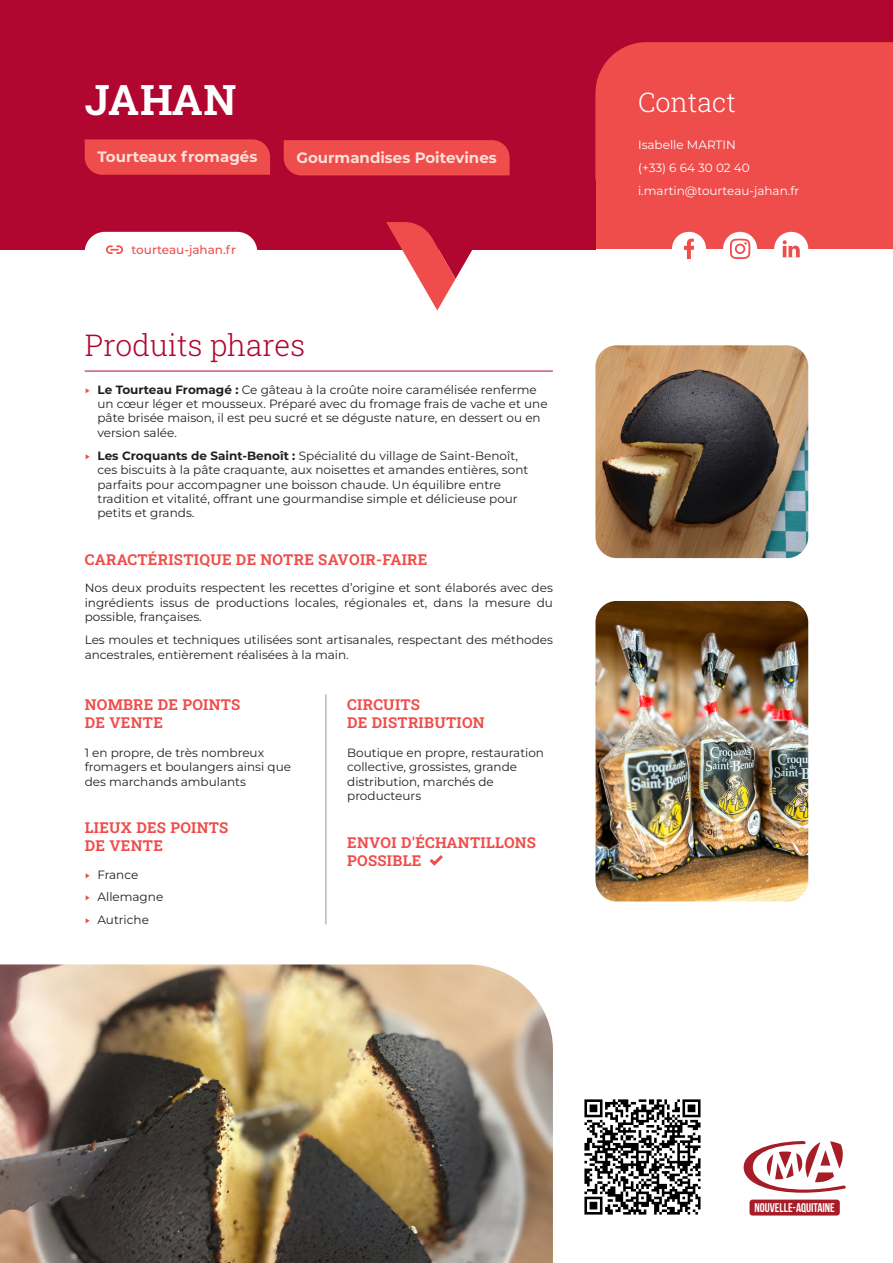
<style>
.page{position:relative;width:893px;height:1263px;background:#fff}
.page>*{position:absolute;margin:0;border:0;box-sizing:border-box;transform-origin:0 0}
.Titre_fiche{font:42px "Roboto Slab";letter-spacing:-.005em;color:#fff}
.Titre_1{font:30px "Roboto Slab";color:#b00630}
.Titre_contact{font:27px "Roboto Slab";color:#fff}
.Titre_2{font:15px/18px "Roboto Slab";letter-spacing:.02em;color:#ef4d4b}
.Texte_produit{font:700 15px "Montserrat";color:#fde1d8}
.t1{font:700 12.6px "Bebas Neue";color:#fff}
.Texte_courant{font:100 12px/14.4px "Montserrat";color:#231f20}
.Texte_courant_ferré_à_gauche{font:100 12px/14.4px "Montserrat";color:#231f20}
.Texte_courant_ferré_à_gauche-2{font:100 12px "Montserrat";color:#fff}
.lien_site_web{font:500 12px "Montserrat";color:#ef4d4b}
.s1{font-weight:500;color:#ef4d4b}
.s2{font-weight:700}
</style>
<div class="page">
<div style="left:0;top:0;width:892px;height:344px;background:#b00630"></div>
<div style="left:595px;top:42px;width:297px;height:207px;background:#ef4d4b"></div>
<div style="left:0;top:249px;width:892px;height:1013px;background:#fff"></div>
<svg style="left:386px;top:222px;width:102px;height:88px"></svg>
<svg style="left:85px;top:139px;width:185px;height:36px;background:#ec4a49"></svg>
<div style="left:671px;top:232px;width:34px;height:34px;background:#fff;border-radius:50%"></div>
<svg style="left:683px;top:238px;width:10px;height:21px"></svg>
<div style="left:722px;top:232px;width:34px;height:34px;background:#fff;border-radius:50%"></div>
<svg style="left:730px;top:238px;width:20px;height:21px"></svg>
<div style="left:773px;top:232px;width:34px;height:34px;background:#fff;border-radius:50%"></div>
<svg style="left:782px;top:240px;width:17px;height:17px"></svg>
<div style="left:85px;top:232px;width:172px;height:40px;background:#fff;border-radius:20px"></div>
<svg style="left:106px;top:245px;width:17px;height:9px"></svg>
<div style="left:283px;top:140px;width:226px;height:35px;background:#ef4d4b"></div>
<img style="left:595px;top:345px;width:212px;height:213px">
<img style="left:595px;top:601px;width:212px;height:300px">
<hr style="left:85px;top:370px;width:467px;height:1px;background:#b00630">
<hr style="left:325px;top:694px;width:1px;height:51px;background:#939598">
<hr style="left:325px;top:745px;width:1px;height:179px;background:#939598">
<svg style="left:429px;top:855px;width:14px;height:11px"></svg>
<div style="left:749px;top:1199px;width:90px;height:16px;background:#a71d27;border-radius:3px"></div>
<svg style="left:743px;top:1141px;width:102px;height:51px"></svg>
<img style="left:0;top:964px;width:552px;height:298px">
<img style="left:584px;top:1099px;width:117px;height:116px">
<img style="left:0;top:1090px;width:329px;height:173px">
<p class="Titre_fiche" style="left:85px;top:71px;width:153px">JAHAN</p>
<p class="Texte_produit" style="left:97px;top:146px;width:161px">Tourteaux fromagés</p>
<p class="lien_site_web" style="left:131px;top:241px;width:106px">tourteau-jahan.fr</p>
<p class="Texte_produit" style="left:296px;top:147px;width:202px">Gourmandises Poitevines</p>
<p class="Titre_1" style="left:85px;top:325px;width:222px">Produits phares</p>
<p class="Texte_courant" style="left:97px;top:382px;width:451px;text-indent:-13px"><span class="s1">▶</span> <span class="s2">Le Tourteau Fromagé :</span> Ce gâteau à la croûte noire caramélisée renferme un cœur léger et mousseux. Préparé avec du fromage frais de vache et une pâte brisée maison, il est peu sucré et se déguste nature, en dessert ou en version salée.</p>
<p class="Texte_courant" style="left:97px;top:448px;width:432px;text-indent:-13px"><span class="s1">▶</span> <span class="s2">Les Croquants de Saint-Benoît :</span> Spécialité du village de Saint-Benoît, ces biscuits à la pâte craquante, aux noisettes et amandes entières, sont parfaits pour accompagner une boisson chaude. Un équilibre entre tradition et vitalité, offrant une gourmandise simple et délicieuse pour petits et grands.</p>
<p class="Titre_2" style="left:85px;top:550px;width:344px">CARACTÉRISTIQUE DE NOTRE SAVOIR-FAIRE</p>
<p class="Texte_courant" style="left:85px;top:580px;width:469px;text-align:justify">Nos deux produits respectent les recettes d’origine et sont élaborés avec des ingrédients issus de productions locales, régionales et, dans la mesure du possible, françaises.</p>
<p class="Texte_courant" style="left:85px;top:632px;width:469px">Les moules et techniques utilisées sont artisanales, respectant des méthodes ancestrales, entièrement réalisées à la main.</p>
<p class="Titre_2" style="left:85px;top:695px;width:157px">NOMBRE DE POINTS<br>DE VENTE</p>
<p class="Titre_2" style="left:347px;top:695px;width:139px">CIRCUITS<br>DE DISTRIBUTION</p>
<p class="Texte_courant_ferré_à_gauche" style="left:85px;top:744px;width:208px">1 en propre, de très nombreux fromagers et boulangers ainsi que des marchands ambulants</p>
<p class="Titre_2" style="left:85px;top:818px;width:145px">LIEUX DES POINTS<br>DE VENTE</p>
<p class="Texte_courant" style="left:85px;top:866px;width:55px"><span class="s1">▶</span> France</p>
<p class="Texte_courant" style="left:85px;top:889px;width:80px"><span class="s1">▶</span> Allemagne</p>
<p class="Texte_courant" style="left:85px;top:912px;width:66px"><span class="s1">▶</span> Autriche</p>
<p class="Texte_courant_ferré_à_gauche" style="left:347px;top:744px;width:198px">Boutique en propre, restauration collective, grossistes, grande distribution, marchés de producteurs</p>
<p class="Titre_2" style="left:347px;top:832px;width:190px">ENVOI D'ÉCHANTILLONS<br>POSSIBLE</p>
<p class="Titre_contact" style="left:637px;top:83px;width:99px">Contact</p>
<p class="Texte_courant_ferré_à_gauche-2" style="left:637px;top:136px;width:99px">Isabelle MARTIN</p>
<p class="Texte_courant_ferré_à_gauche-2" style="left:637px;top:159px;width:113px">(+33) 6 64 30 02 40</p>
<p class="Texte_courant_ferré_à_gauche-2" style="left:637px;top:182px;width:163px">i.martin@tourteau-jahan.fr</p>
<p class="t1" style="left:754px;top:1200px;width:82px">NOUVELLE-AQUITAINE</p>
</div>
